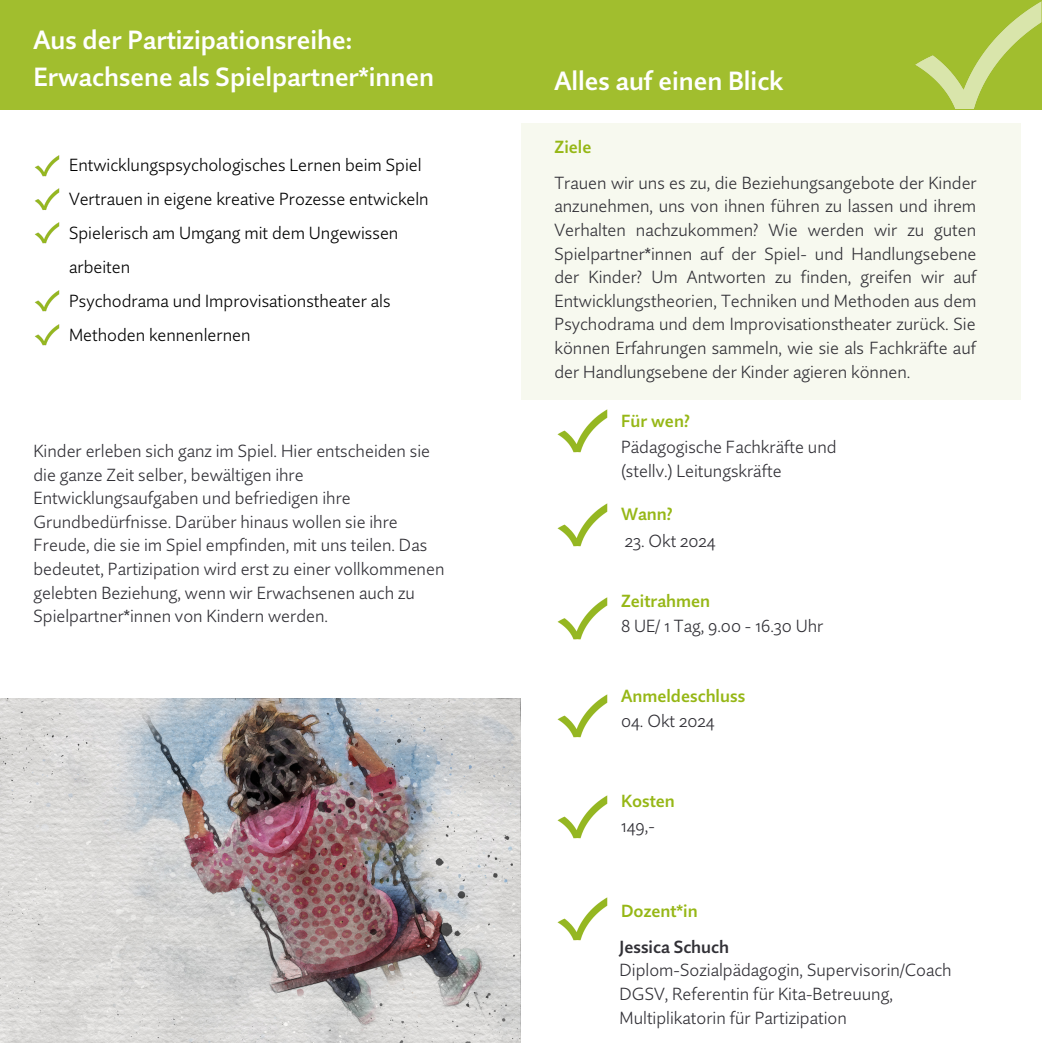
<style>
.page{position:relative;width:1042px;height:1043px;background:#fff}
.page>*{position:absolute;margin:0;border:0;box-sizing:border-box;transform-origin:0 0}
.t1{font:600 26.25px "Quire Sans Pro";color:#fff}
.t2{font:300 17.5px/23.6px "Quire Sans Pro";color:#313036}
.t3{font:300 17.5px/34.1px "Quire Sans Pro";color:#000}
.t4{font:600 17.5px "Quire Sans Pro";color:#96b716}
.t5{font:600 17.5px "Quire Sans Pro";color:#313036}
</style>
<div class="page">
<div style="left:0;top:0;width:1041px;height:109px;background:#a1be2e"></div>
<img style="left:915px;top:1px;width:126px;height:108px">
<img style="left:35px;top:155px;width:25px;height:22px">
<img style="left:35px;top:188px;width:25px;height:22px">
<img style="left:35px;top:222px;width:25px;height:22px">
<img style="left:35px;top:290px;width:25px;height:22px">
<img style="left:35px;top:324px;width:25px;height:22px">
<img style="left:0;top:698px;width:520px;height:343px">
<img style="left:557px;top:795px;width:51px;height:44px">
<img style="left:557px;top:897px;width:51px;height:44px">
<div style="left:520px;top:124px;width:500px;height:276px;background:#f6f8ec"></div>
<img style="left:557px;top:409px;width:51px;height:44px">
<img style="left:557px;top:503px;width:51px;height:44px">
<img style="left:557px;top:597px;width:51px;height:43px">
<img style="left:557px;top:694px;width:51px;height:44px">
<p class="t1" style="left:33px;top:23px;width:320px">Aus der Partizipationsreihe:</p>
<p class="t1" style="left:33px;top:59px;width:402px">Erwachsene als Spielpartner*innen</p>
<p class="t3" style="left:69px;top:147px;width:354px">Entwicklungspsychologisches Lernen beim Spiel</p>
<p class="t3" style="left:69px;top:181px;width:361px">Vertrauen in eigene kreative Prozesse entwickeln</p>
<p class="t3" style="left:69px;top:215px;width:331px">Spielerisch am Umgang mit dem Ungewissen arbeiten</p>
<p class="t3" style="left:69px;top:283px;width:323px">Psychodrama und Improvisationstheater als<br>Methoden kennenlernen</p>
<p class="t2" style="left:33px;top:438px;width:412px">Kinder erleben sich ganz im Spiel. Hier entscheiden sie die ganze Zeit selber, bewältigen ihre Entwicklungsaufgaben und befriedigen ihre Grundbedürfnisse. Darüber hinaus wollen sie ihre Freude, die sie im Spiel empfinden, mit uns teilen. Das bedeutet, Partizipation wird erst zu einer vollkommenen gelebten Beziehung, wenn wir Erwachsenen auch zu Spielpartner*innen von Kindern werden.</p>
<p class="t1" style="left:554px;top:63px;width:230px">Alles auf einen Blick</p>
<p class="t4" style="left:554px;top:135px;width:38px">Ziele</p>
<p class="t2" style="left:554px;top:170px;width:424px;text-align:justify">Trauen wir uns es zu, die Beziehungsangebote der Kinder anzunehmen, uns von ihnen führen zu lassen und ihrem Verhalten nachzukommen? Wie werden wir zu guten Spielpartner*innen auf der Spiel- und Handlungsebene der Kinder? Um Antworten zu finden, greifen wir auf Entwicklungstheorien, Techniken und Methoden aus dem Psychodrama und dem Improvisationstheater zurück. Sie können Erfahrungen sammeln, wie sie als Fachkräfte auf der Handlungsebene der Kinder agieren können.</p>
<p class="t4" style="left:621px;top:409px;width:70px">Für wen?</p>
<p class="t2" style="left:621px;top:434px;width:217px">Pädagogische Fachkräfte und (stellv.) Leitungskräfte</p>
<p class="t4" style="left:621px;top:502px;width:53px">Wann?</p>
<p class="t2" style="left:624px;top:528px;width:92px">23. Okt 2024</p>
<p class="t4" style="left:621px;top:588px;width:91px">Zeitrahmen</p>
<p class="t2" style="left:621px;top:613px;width:204px">8 UE/ 1 Tag, 9.00 - 16.30 Uhr</p>
<p class="t4" style="left:621px;top:684px;width:126px">Anmeldeschluss</p>
<p class="t2" style="left:621px;top:708px;width:95px">04. Okt 2024</p>
<p class="t4" style="left:621px;top:789px;width:55px">Kosten</p>
<p class="t2" style="left:621px;top:813px;width:35px">149,-</p>
<p class="t4" style="left:621px;top:898px;width:78px">Dozent*in</p>
<p class="t5" style="left:619px;top:934px;width:111px">Jessica Schuch</p>
<p class="t2" style="left:619px;top:957px;width:333px">Diplom-Sozialpädagogin, Supervisorin/Coach<br>DGSV, Referentin für Kita-Betreuung,<br>Multiplikatorin für Partizipation</p>
</div>
